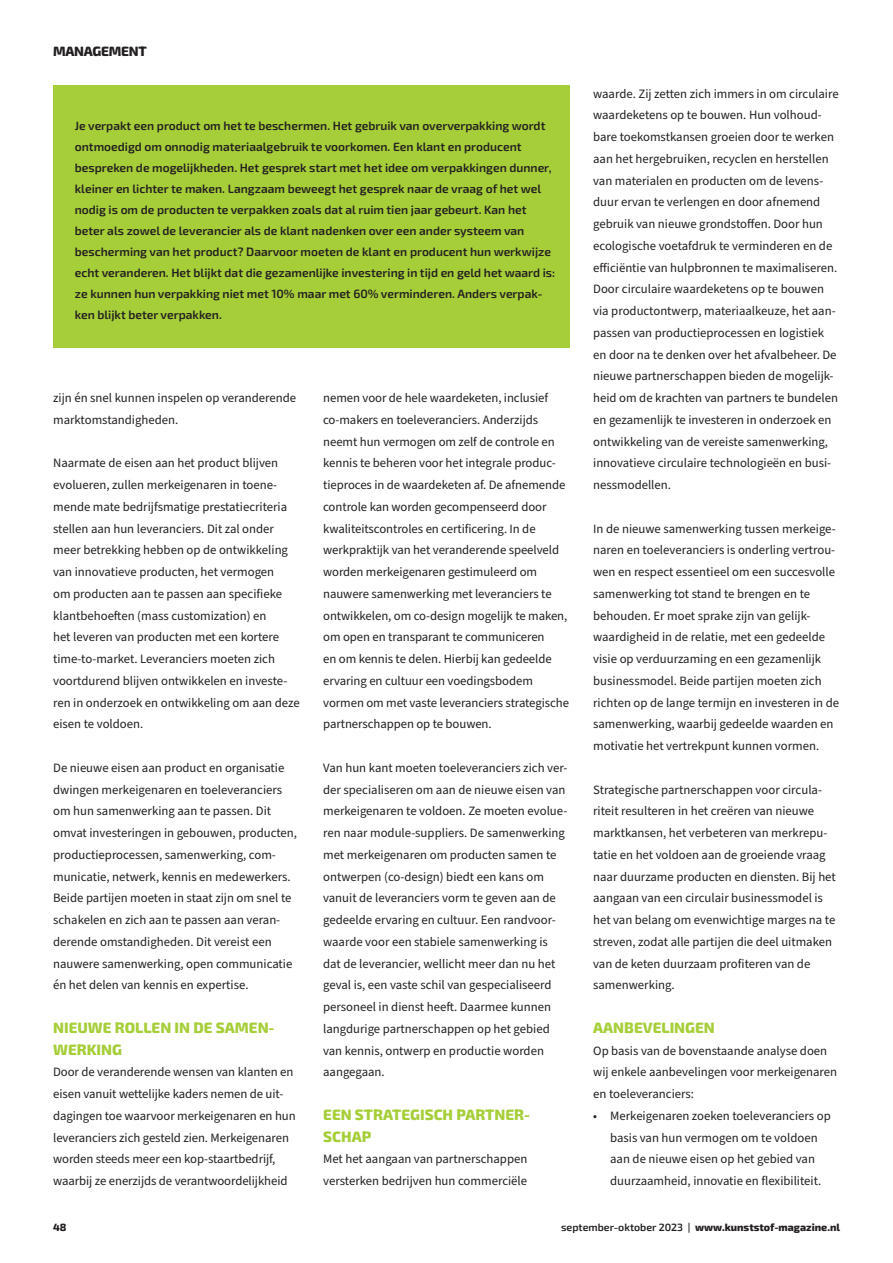
<style>
.page{position:relative;width:893px;height:1263px;background:#fff}
.page>*{position:absolute;margin:0;border:0;box-sizing:border-box;transform-origin:0 0}
.t1{font:800 15px/21.8px "Exo 2";color:#a6ce39}
.t2{font:800 13.5px "Exo 2";letter-spacing:-.02em;color:#231f20}
.t3{font:12.75px/21.8px "Source Sans Pro";color:#231f20}
.t4{font:600 12px/21px "Exo 2";color:#231f20}
.t5{font:800 10.5px "Exo 2";color:#231f20}
.s1{font-weight:600}
</style>
<div class="page">
<div style="left:53px;top:85px;width:517px;height:263px;background:#a6ce39"></div>
<p class="t2" style="left:53px;top:42px;width:95px">MANAGEMENT</p>
<p class="t4" style="left:75px;top:115px;width:482px">Je verpakt een product om het te beschermen. Het gebruik van oververpakking wordt ontmoedigd om onnodig materiaalgebruik te voorkomen. Een klant en producent bespreken de mogelijkheden. Het gesprek start met het idee om verpakkingen dunner, kleiner en lichter te maken. Langzaam beweegt het gesprek naar de vraag of het wel nodig is om de producten te verpakken zoals dat al ruim tien jaar gebeurt. Kan het beter als zowel de leverancier als de klant nadenken over een ander systeem van bescherming van het product? Daarvoor moeten de klant en producent hun werkwijze echt veranderen. Het blijkt dat die gezamenlijke investering in tijd en geld het waard is: ze kunnen hun verpakking niet met 10% maar met 60% verminderen. Anders verpak&shy;ken blijkt beter verpakken.</p>
<p class="t3" style="left:53px;top:387px;width:245px">zijn én snel kunnen inspelen op veranderende marktomstandigheden.</p>
<p class="t3" style="left:53px;top:453px;width:248px">Naarmate de eisen aan het product blijven evolueren, zullen merkeigenaren in toene&shy;mende mate bedrijfsmatige prestatiecriteria stellen aan hun leveranciers. Dit zal onder meer betrekking hebben op de ontwikkeling van innovatieve producten, het vermogen<br>om producten aan te passen aan specifieke klantbehoeften (mass customization) en<br>het leveren van producten met een kortere time-to-market. Leveranciers moeten zich voortdurend blijven ontwikkelen en investe&shy;ren in onderzoek en ontwikkeling om aan deze eisen te voldoen.</p>
<p class="t3" style="left:53px;top:757px;width:245px">De nieuwe eisen aan product en organisatie dwingen merkeigenaren en toeleveranciers om hun samenwerking aan te passen. Dit omvat investeringen in gebouwen, producten, productieprocessen, samenwerking, com&shy;municatie, netwerk, kennis en medewerkers.<br>Beide partijen moeten in staat zijn om snel te schakelen en zich aan te passen aan veran&shy;derende omstandigheden. Dit vereist een nauwere samenwerking, open communicatie én het delen van kennis en expertise.</p>
<p class="t1" style="left:53px;top:1016px;width:223px">NIEUWE ROLLEN IN DE SAMEN-<br>WERKING</p>
<p class="t3" style="left:53px;top:1062px;width:244px">Door de veranderende wensen van klanten en eisen vanuit wettelijke kaders nemen de uit&shy;dagingen toe waarvoor merkeigenaren en hun leveranciers zich gesteld zien. Merkeigenaren worden steeds meer een kop-staartbedrijf, waarbij ze enerzijds de verantwoordelijkheid</p>
<p class="t3" style="left:323px;top:387px;width:247px">nemen voor de hele waardeketen, inclusief co-makers en toeleveranciers. Anderzijds neemt hun vermogen om zelf de controle en kennis te beheren voor het integrale produc&shy;tieproces in de waardeketen af. De afnemende controle kan worden gecompenseerd door kwaliteitscontroles en certificering. In de werkpraktijk van het veranderende speelveld worden merkeigenaren gestimuleerd om nauwere samenwerking met leveranciers te ontwikkelen, om co-design mogelijk te maken, om open en transparant te communiceren<br>en om kennis te delen. Hierbij kan gedeelde ervaring en cultuur een voedingsbodem vormen om met vaste leveranciers strategische partnerschappen op te bouwen.</p>
<p class="t3" style="left:323px;top:757px;width:246px">Van hun kant moeten toeleveranciers zich ver&shy;der specialiseren om aan de nieuwe eisen van merkeigenaren te voldoen. Ze moeten evolue&shy;ren naar module-suppliers. De samenwerking met merkeigenaren om producten samen te ontwerpen (co-design) biedt een kans om vanuit de leveranciers vorm te geven aan de gedeelde ervaring en cultuur. Een randvoor&shy;waarde voor een stabiele samenwerking is dat de leverancier, wellicht meer dan nu het geval is, een vaste schil van gespecialiseerd personeel in dienst heeft. Daarmee kunnen langdurige partnerschappen op het gebied van kennis, ontwerp en productie worden aangegaan.</p>
<p class="t1" style="left:323px;top:1103px;width:208px">EEN STRATEGISCH PARTNER-<br>SCHAP</p>
<p class="t3" style="left:323px;top:1149px;width:206px">Met het aangaan van partnerschappen versterken bedrijven hun commerciële</p>
<p class="t3" style="left:593px;top:83px;width:247px">waarde. Zij zetten zich immers in om circulaire waardeketens op te bouwen. Hun volhoud&shy;bare toekomstkansen groeien door te werken aan het hergebruiken, recyclen en herstellen van materialen en producten om de levens&shy;duur ervan te verlengen en door afnemend gebruik van nieuwe grondstoffen. Door hun ecologische voetafdruk te verminderen en de efficiëntie van hulpbronnen te maximaliseren.<br>Door circulaire waardeketens op te bouwen via productontwerp, materiaalkeuze, het aan&shy;passen van productieprocessen en logistiek en door na te denken over het afvalbeheer. De nieuwe partnerschappen bieden de mogelijk&shy;heid om de krachten van partners te bundelen en gezamenlijk te investeren in onderzoek en ontwikkeling van de vereiste samenwerking, innovatieve circulaire technologieën en busi&shy;nessmodellen.</p>
<p class="t3" style="left:593px;top:518px;width:247px">In de nieuwe samenwerking tussen merkeige&shy;naren en toeleveranciers is onderling vertrou&shy;wen en respect essentieel om een succesvolle samenwerking tot stand te brengen en te behouden. Er moet sprake zijn van gelijk&shy;waardigheid in de relatie, met een gedeelde visie op verduurzaming en een gezamenlijk businessmodel. Beide partijen moeten zich richten op de lange termijn en investeren in de samenwerking, waarbij gedeelde waarden en motivatie het vertrekpunt kunnen vormen.</p>
<p class="t3" style="left:593px;top:779px;width:244px">Strategische partnerschappen voor circula&shy;riteit resulteren in het creëren van nieuwe marktkansen, het verbeteren van merkrepu&shy;tatie en het voldoen aan de groeiende vraag naar duurzame producten en diensten. Bij het aangaan van een circulair businessmodel is het van belang om evenwichtige marges na te streven, zodat alle partijen die deel uitmaken van de keten duurzaam profiteren van de samenwerking.</p>
<p class="t1" style="left:593px;top:1016px;width:123px">AANBEVELINGEN</p>
<p class="t3" style="left:593px;top:1040px;width:246px">Op basis van de bovenstaande analyse doen wij enkele aanbevelingen voor merkeigenaren en toeleveranciers:</p>
<p class="t3" style="left:593px;top:1105px;width:239px;text-align:center">• Merkeigenaren zoeken toeleveranciers op basis van hun vermogen om te voldoen<br>aan de nieuwe eisen op het gebied van duurzaamheid, innovatie en flexibiliteit.</p>
<p class="t5" style="left:53px;top:1220px;width:15px">48</p>
<p class="t5" style="left:561px;top:1220px;width:280px"><span class="s1">september-oktober 2023 |</span> www.kunststof-magazine.nl</p>
</div>
